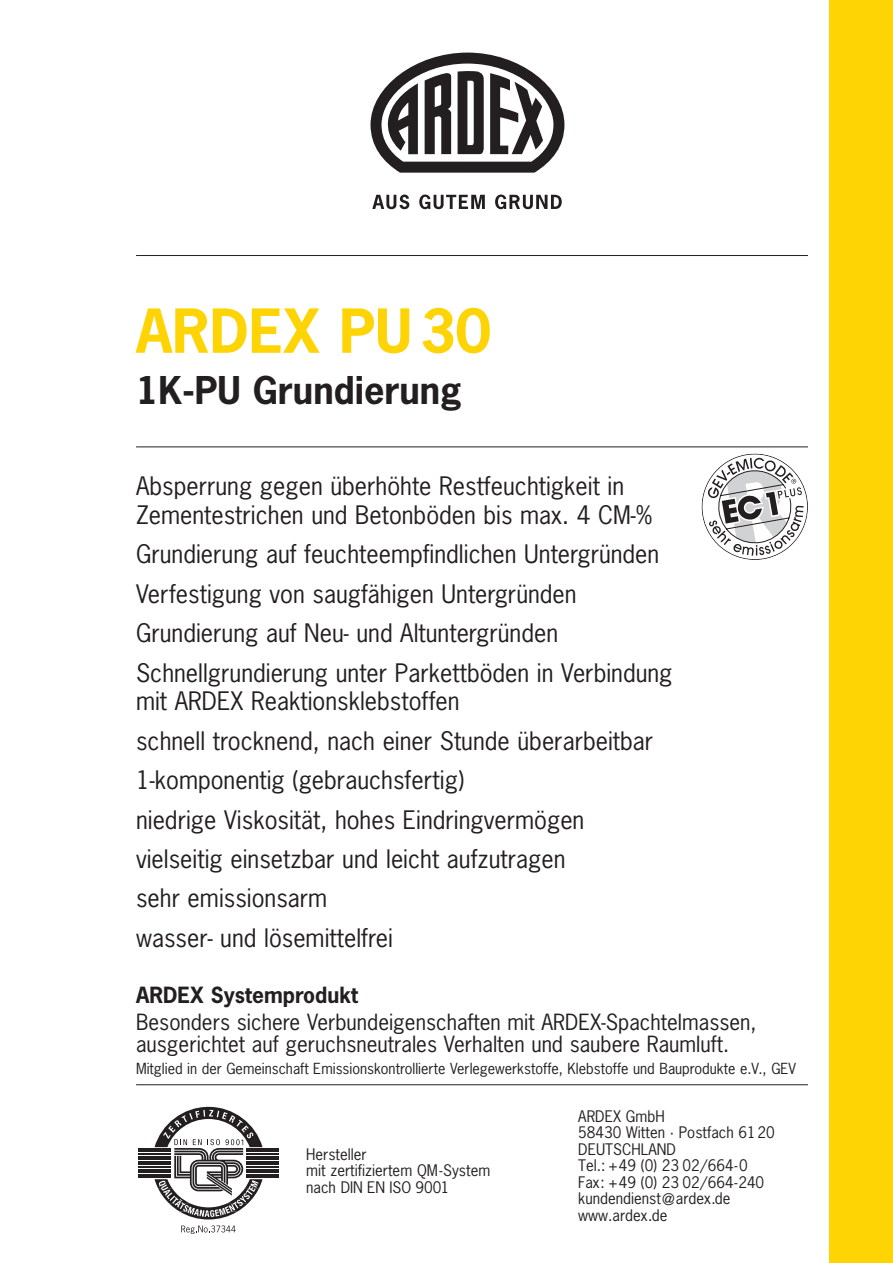
<style>
.page{position:relative;width:893px;height:1263px;background:#fff}
.page>*{position:absolute;margin:0;border:0;box-sizing:border-box;transform-origin:0 0}
.t1{font:700 57px "News Gothic Std";color:#fed404}
.t2{font:700 36px "News Gothic Std";color:#231f20}
.t3{font:24px/39.5px "News Gothic Std";color:#231f20}
.t4{font:21px/22.5px "News Gothic Std";color:#231f20}
.t5{font:700 21px "News Gothic Std";color:#231f20}
.t6{font:15px/16.5px "News Gothic Std";color:#231f20}
.t7{font:14.4px "News Gothic Std";color:#231f20}
</style>
<div class="page">
<hr style="left:136px;top:1084px;width:672px;height:1px;background:#231f20">
<hr style="left:136px;top:255px;width:672px;height:1px;background:#231f20">
<hr style="left:136px;top:446px;width:672px;height:1px;background:#231f20">
<div style="left:829px;top:0;width:64px;height:1263px;background:#fed404"></div>
<svg style="left:181px;top:1225px;width:55px;height:9px"></svg>
<hr style="left:139px;top:1148px;width:32px;height:2px;background:#231f20">
<hr style="left:246px;top:1148px;width:32px;height:2px;background:#231f20">
<hr style="left:139px;top:1150px;width:32px;height:2px;background:#231f20">
<hr style="left:246px;top:1150px;width:32px;height:2px;background:#231f20">
<hr style="left:139px;top:1153px;width:32px;height:2px;background:#231f20">
<hr style="left:246px;top:1153px;width:32px;height:2px;background:#231f20">
<hr style="left:139px;top:1156px;width:32px;height:1px;background:#231f20">
<hr style="left:246px;top:1156px;width:32px;height:1px;background:#231f20">
<hr style="left:139px;top:1158px;width:32px;height:2px;background:#231f20">
<hr style="left:246px;top:1158px;width:32px;height:2px;background:#231f20">
<hr style="left:139px;top:1161px;width:32px;height:2px;background:#231f20">
<hr style="left:246px;top:1161px;width:32px;height:2px;background:#231f20">
<hr style="left:139px;top:1163px;width:32px;height:2px;background:#231f20">
<hr style="left:246px;top:1163px;width:32px;height:2px;background:#231f20">
<hr style="left:139px;top:1166px;width:32px;height:2px;background:#231f20">
<hr style="left:246px;top:1166px;width:32px;height:2px;background:#231f20">
<hr style="left:139px;top:1169px;width:32px;height:1px;background:#231f20">
<hr style="left:246px;top:1169px;width:32px;height:1px;background:#231f20">
<hr style="left:139px;top:1171px;width:32px;height:2px;background:#231f20">
<hr style="left:246px;top:1171px;width:32px;height:2px;background:#231f20">
<hr style="left:139px;top:1174px;width:32px;height:2px;background:#231f20">
<hr style="left:246px;top:1174px;width:32px;height:2px;background:#231f20">
<hr style="left:139px;top:1176px;width:32px;height:2px;background:#231f20">
<hr style="left:246px;top:1176px;width:32px;height:2px;background:#231f20">
<svg style="left:155px;top:1107px;width:108px;height:112px"></svg>
<svg style="left:370px;top:53px;width:194px;height:120px"></svg>
<svg style="left:372px;top:195px;width:37px;height:14px"></svg>
<svg style="left:419px;top:195px;width:66px;height:14px"></svg>
<svg style="left:495px;top:195px;width:67px;height:14px"></svg>
<svg style="left:702px;top:454px;width:106px;height:106px"></svg>
<h1 class="t1" style="left:136px;top:293px;width:356px">ARDEX PU30</h1>
<h2 class="t2" style="left:136px;top:367px;width:327px">1K-PU Grundierung</h2>
<p class="t3" style="left:136px;top:471px;width:518px;line-height:28.8px">Absperrung gegen überhöhte Restfeuchtigkeit in<br>Zementestrichen und Betonböden bis max. 4 CM-%</p>
<p class="t3" style="left:136px;top:534px;width:538px">Grundierung auf feuchteempfindlichen Untergründen Verfestigung von saugfähigen Untergründen Grundierung auf Neu- und Altuntergründen Schnellgrundierung unter Parkettböden in Verbindung</p>
<p class="t3" style="left:136px;top:681px;width:519px">mit ARDEX Reaktionsklebstoffen<br>schnell trocknend, nach einer Stunde überarbeitbar 1-komponentig (gebrauchsfertig)<br>niedrige Viskosität, hohes Eindringvermögen vielseitig einsetzbar und leicht aufzutragen<br>sehr emissionsarm<br>wasser- und lösemittelfrei</p>
<p class="t5" style="left:136px;top:981px;width:223px">ARDEX Systemprodukt</p>
<p class="t4" style="left:136px;top:1010px;width:622px">Besonders sichere Verbundeigenschaften mit ARDEX-Spachtelmassen, ausgerichtet auf geruchsneutrales Verhalten und saubere Raumluft.</p>
<p class="t7" style="left:136px;top:1059px;width:662px">Mitglied in der Gemeinschaft Emissionskontrollierte Verlegewerkstoffe, Klebstoffe und Bauprodukte e.V., GEV</p>
<p class="t6" style="left:306px;top:1145px;width:186px">Hersteller<br>mit zertifiziertem QM-System nach DIN EN ISO 9001</p>
<p class="t6" style="left:578px;top:1107px;width:198px">ARDEX GmbH<br>58430 Witten · Postfach 6120<br>DEUTSCHLAND<br>Tel.: +49 (0) 23 02/664-0<br>Fax: +49 (0) 23 02/664-240 kundendienst@ardex.de www.ardex.de</p>
</div>
